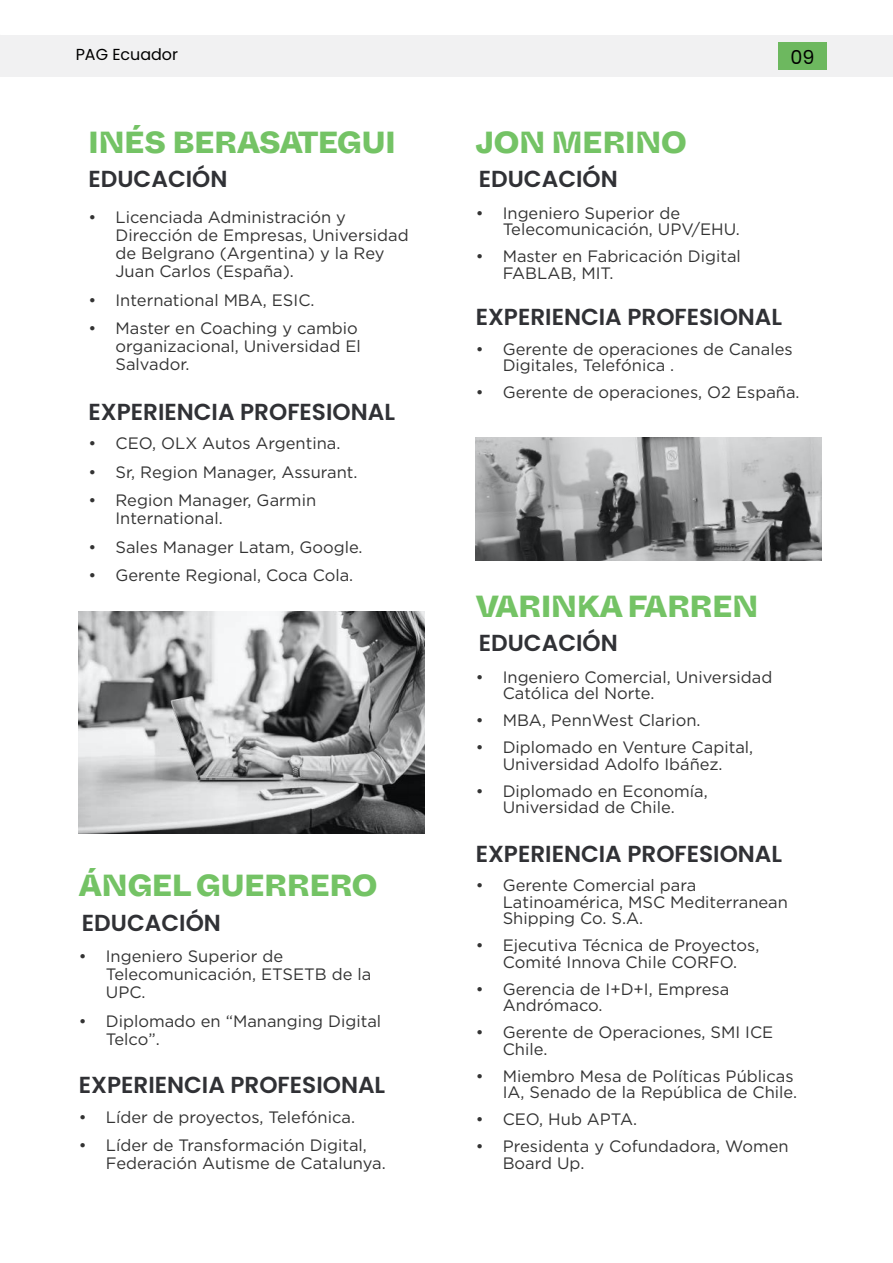
<style>
.page{position:relative;width:893px;height:1263px;background:#fff}
.page>*{position:absolute;margin:0;border:0;box-sizing:border-box;transform-origin:0 0}
.t1{font:800 30.45px "Whyte Inktrap";color:#74c365}
.t2{font:600 23.25px "Poppins";color:#303135}
.t3{font:19.2px "Poppins";color:#000}
.t4{font:16.5px/16.5px "Gotham";color:#333}
.t5{font:15.9px "Poppins";color:#000}
</style>
<div class="page">
<svg style="left:79px;top:612px;width:346px;height:222px;background:#9e9fa0"></svg>
<svg style="left:476px;top:437px;width:346px;height:124px;background:#929394"></svg>
<div style="left:0;top:35px;width:893px;height:41px;background:#f1f1f2"></div>
<div style="left:778px;top:42px;width:49px;height:28px;background:#6db85f"></div>
<p class="t5" style="left:76px;top:45px;width:104px">PAG Ecuador</p>
<p class="t3" style="left:791px;top:46px;width:26px">09</p>
<h1 class="t1" style="left:89px;top:118px;width:309px">INÉS BERASATEGUI</h1>
<h2 class="t2" style="left:89px;top:165px;width:140px">EDUCACIÓN</h2>
<p class="t4" style="left:116px;top:208px;width:295px;line-height:18px;text-indent:-27px">• Licenciada Administración y<br>Dirección de Empresas, Universidad de Belgrano (Argentina) y la Rey<br>Juan Carlos (España).</p>
<p class="t4" style="left:89px;top:291px;width:228px">• International MBA, ESIC.</p>
<p class="t4" style="left:116px;top:319px;width:247px;line-height:18px;text-indent:-27px">• Master en Coaching y cambio organizacional, Universidad El<br>Salvador.</p>
<h2 class="t2" style="left:89px;top:398px;width:308px">EXPERIENCIA PROFESIONAL</h2>
<p class="t4" style="left:89px;top:435px;width:254px">• CEO, OLX Autos Argentina.</p>
<p class="t4" style="left:89px;top:463px;width:271px">• Sr, Region Manager, Assurant.</p>
<p class="t4" style="left:116px;top:491px;width:202px;line-height:18px;text-indent:-27px">• Region Manager, Garmin<br>International.</p>
<p class="t4" style="left:89px;top:538px;width:276px">• Sales Manager Latam, Google.</p>
<p class="t4" style="left:89px;top:567px;width:266px">• Gerente Regional, Coca Cola.</p>
<h1 class="t1" style="left:79px;top:861px;width:300px">ÁNGEL GUERRERO</h1>
<h2 class="t2" style="left:82px;top:909px;width:140px">EDUCACIÓN</h2>
<p class="t4" style="left:106px;top:947px;width:267px;line-height:18px;text-indent:-27px">• Ingeniero Superior de<br>Telecomunicación, ETSETB de la<br>UPC.</p>
<p class="t4" style="left:106px;top:1011px;width:277px;line-height:18px;text-indent:-27px">• Diplomado en “Mananging Digital<br>Telco”.</p>
<h2 class="t2" style="left:79px;top:1071px;width:308px">EXPERIENCIA PROFESIONAL</h2>
<p class="t4" style="left:79px;top:1108px;width:278px">• Líder de proyectos, Telefónica.</p>
<p class="t4" style="left:106px;top:1136px;width:281px;line-height:18px;text-indent:-27px">• Líder de Transformación Digital,<br>Federación Autisme de Catalunya.</p>
<h1 class="t1" style="left:476px;top:118px;width:213px">JON MERINO</h1>
<h2 class="t2" style="left:479px;top:165px;width:140px">EDUCACIÓN</h2>
<p class="t4" style="left:503px;top:204px;width:239px;text-indent:-27px">• Ingeniero Superior de<br>Telecomunicación, UPV/EHU.</p>
<p class="t4" style="left:503px;top:248px;width:240px;text-indent:-27px">• Master en Fabricación Digital<br>FABLAB, MIT.</p>
<h2 class="t2" style="left:476px;top:304px;width:308px">EXPERIENCIA PROFESIONAL</h2>
<p class="t4" style="left:503px;top:340px;width:291px;text-indent:-27px">• Gerente de operaciones de Canales<br>Digitales, Telefónica .</p>
<p class="t4" style="left:476px;top:384px;width:325px">• Gerente de operaciones, O2 España.</p>
<h1 class="t1" style="left:476px;top:582px;width:284px">VARINKA FARREN</h1>
<h2 class="t2" style="left:479px;top:630px;width:140px">EDUCACIÓN</h2>
<p class="t4" style="left:503px;top:668px;width:271px;text-indent:-27px">• Ingeniero Comercial, Universidad<br>Católica del Norte.</p>
<p class="t4" style="left:476px;top:712px;width:226px">• MBA, PennWest Clarion.</p>
<p class="t4" style="left:476px;top:739px;width:279px;text-align:center">• Diplomado en Venture Capital,<br>Universidad Adolfo Ibáñez.</p>
<p class="t4" style="left:476px;top:782px;width:234px;text-align:center">• Diplomado en Economía,<br>Universidad de Chile.</p>
<h2 class="t2" style="left:476px;top:840px;width:308px">EXPERIENCIA PROFESIONAL</h2>
<p class="t4" style="left:503px;top:877px;width:287px;text-indent:-27px">• Gerente Comercial para<br>Latinoamérica, MSC Mediterranean<br>Shipping Co. S.A.</p>
<p class="t4" style="left:476px;top:937px;width:285px;text-align:center">• Ejecutiva Técnica de Proyectos,<br>Comité Innova Chile CORFO.</p>
<p class="t4" style="left:503px;top:980px;width:228px;text-indent:-27px">• Gerencia de I+D+I, Empresa<br>Andrómaco.</p>
<p class="t4" style="left:503px;top:1024px;width:272px;text-indent:-27px">• Gerente de Operaciones, SMI ICE<br>Chile.</p>
<p class="t4" style="left:476px;top:1067px;width:323px;text-align:right">• Miembro Mesa de Políticas Públicas<br>IA, Senado de la República de Chile.</p>
<p class="t4" style="left:476px;top:1111px;width:163px">• CEO, Hub APTA.</p>
<p class="t4" style="left:503px;top:1138px;width:287px;text-indent:-27px">• Presidenta y Cofundadora, Women<br>Board Up.</p>
</div>
